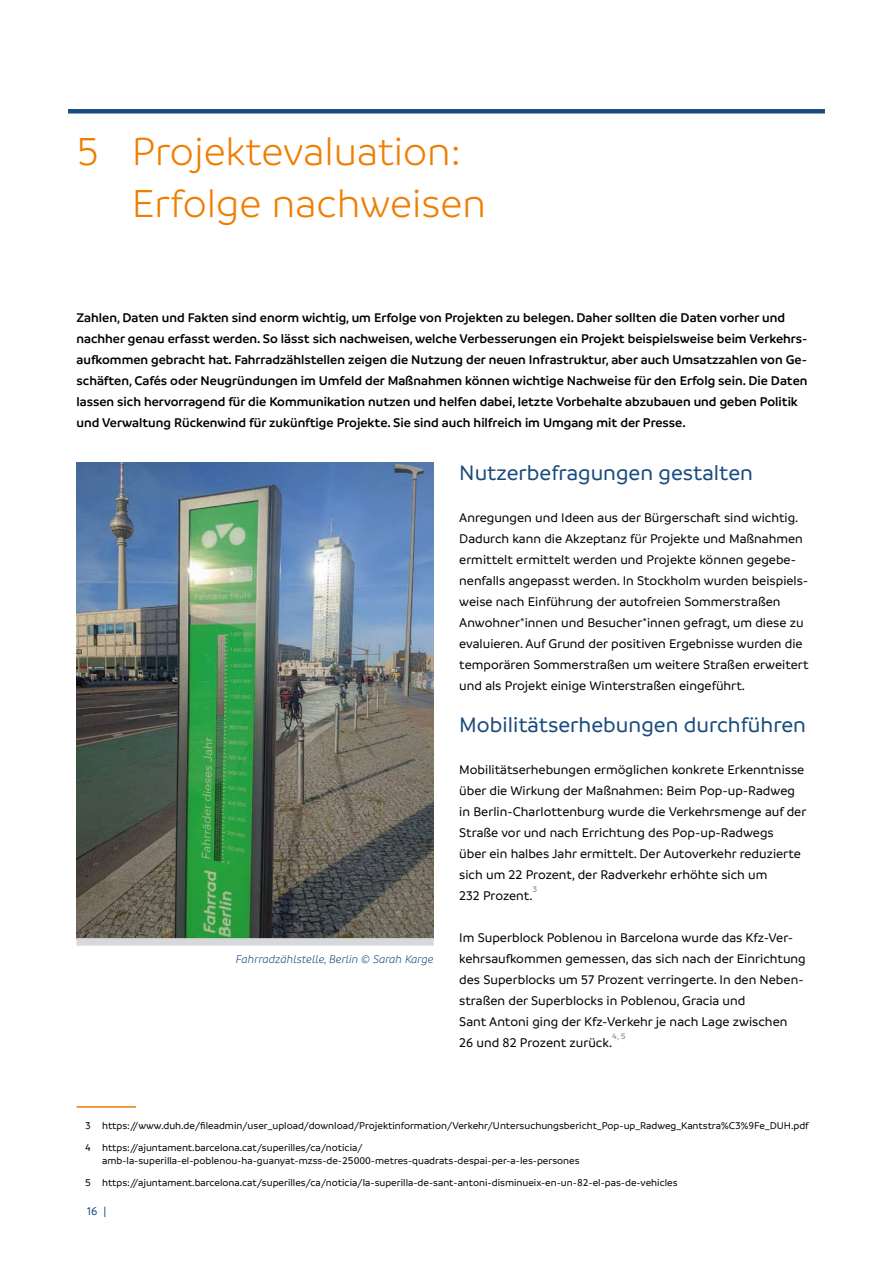
<style>
.page{position:relative;width:893px;height:1263px;background:#fff}
.page>*{position:absolute;margin:0;border:0;box-sizing:border-box;transform-origin:0 0}
.t1{font:300 42px/52.5px "Branding";color:#ef7d00}
.t2{font:500 22.5px "Branding";color:#1a4b7e}
.t3{font:500 13.5px/21px "Branding";color:#000}
.t4{font:600 13.5px/21px "Branding";color:#000}
.t5{font:italic 300 12px "Branding";color:#1a4b7e}
.t6{font:500 12px "Branding";color:#1a4b7e}
.t7{font:500 10.5px/22px "Branding";color:#000}
.t8{font:600 8.7px "Branding";color:#9d9d9c}
</style>
<div class="page">
<img style="left:77px;top:462px;width:357px;height:476px">
<div style="left:77px;top:938px;width:357px;height:8px;background:#d6d8dc"></div>
<div style="left:68px;top:109px;width:757px;height:5px;background:#1a4b7e"></div>
<hr style="left:77px;top:1106px;width:59px;height:2px;background:#ef7d00">
<h1 class="t1" style="left:132px;top:125px;width:356px;text-indent:-55px">5 Projektevaluation:<br>Erfolge nachweisen</h1>
<p class="t4" style="left:77px;top:307px;width:732px">Zahlen, Daten und Fakten sind enorm wichtig, um Erfolge von Projekten zu belegen. Daher sollten die Daten vorher und nachher genau erfasst werden. So lässt sich nachweisen, welche Verbesserungen ein Projekt beispielsweise beim Verkehrs&shy;aufkommen gebracht hat. Fahrradzählstellen zeigen die Nutzung der neuen Infrastruktur, aber auch Umsatzzahlen von Ge&shy;schäften, Cafés oder Neugründungen im Umfeld der Maßnahmen können wichtige Nachweise für den Erfolg sein. Die Daten lassen sich hervorragend für die Kommunikation nutzen und helfen dabei, letzte Vorbehalte abzubauen und geben Politik und Verwaltung Rückenwind für zukünftige Projekte. Sie sind auch hilfreich im Umgang mit der Presse.</p>
<h2 class="t2" style="left:459px;top:460px;width:295px">Nutzerbefragungen gestalten</h2>
<p class="t3" style="left:459px;top:507px;width:351px">Anregungen und Ideen aus der Bürgerschaft sind wichtig.<br>Dadurch kann die Akzeptanz für Projekte und Maßnahmen ermittelt ermittelt werden und Projekte können gegebe&shy;nenfalls angepasst werden. In Stockholm wurden beispiels&shy;weise nach Einführung der autofreien Sommerstraßen Anwohner*innen und Besucher*innen gefragt, um diese zu evaluieren. Auf Grund der positiven Ergebnisse wurden die temporären Sommerstraßen um weitere Straßen erweitert und als Projekt einige Winterstraßen eingeführt.</p>
<h2 class="t2" style="left:459px;top:712px;width:348px">Mobilitätserhebungen durchführen</h2>
<p class="t3" style="left:459px;top:759px;width:349px">Mobilitätserhebungen ermöglichen konkrete Erkenntnisse über die Wirkung der Maßnahmen: Beim Pop-up-Radweg in Berlin-Charlottenburg wurde die Verkehrsmenge auf der Straße vor und nach Errichtung des Pop-up-Radwegs<br>über ein halbes Jahr ermittelt. Der Autoverkehr reduzierte sich um 22 Prozent, der Radverkehr erhöhte sich um<br>232 Prozent.</p>
<p class="t8" style="left:533px;top:884px;width:6px">3</p>
<p class="t5" style="left:236px;top:952px;width:199px">Fahrradzählstelle, Berlin © Sarah Karge</p>
<p class="t3" style="left:459px;top:927px;width:348px">Im Superblock Poblenou in Barcelona wurde das Kfz-Ver&shy;kehrsaufkommen gemessen, das sich nach der Einrichtung des Superblocks um 57 Prozent verringerte. In den Neben&shy;straßen der Superblocks in Poblenou, Gracia und<br>Sant Antoni ging der Kfz-Verkehr je nach Lage zwischen<br>26 und 82 Prozent zurück.</p>
<p class="t8" style="left:612px;top:1031px;width:15px">4, 5</p>
<p class="t7" style="left:85px;top:1114px;width:725px">3 https://www.duh.de/fileadmin/user_upload/download/Projektinformation/Verkehr/Untersuchungsbericht_Pop-up_Radweg_Kantstra%C3%9Fe_DUH.pdf<br>4 https://ajuntament.barcelona.cat/superilles/ca/noticia/</p>
<p class="t7" style="left:85px;top:1150px;width:594px;text-indent:17px">amb-la-superilla-el-poblenou-ha-guanyat-mzss-de-25000-metres-quadrats-despai-per-a-les-persones<br>5 https://ajuntament.barcelona.cat/superilles/ca/noticia/la-superilla-de-sant-antoni-disminueix-en-un-82-el-pas-de-vehicles</p>
<p class="t6" style="left:87px;top:1204px;width:21px">16 |</p>
</div>
